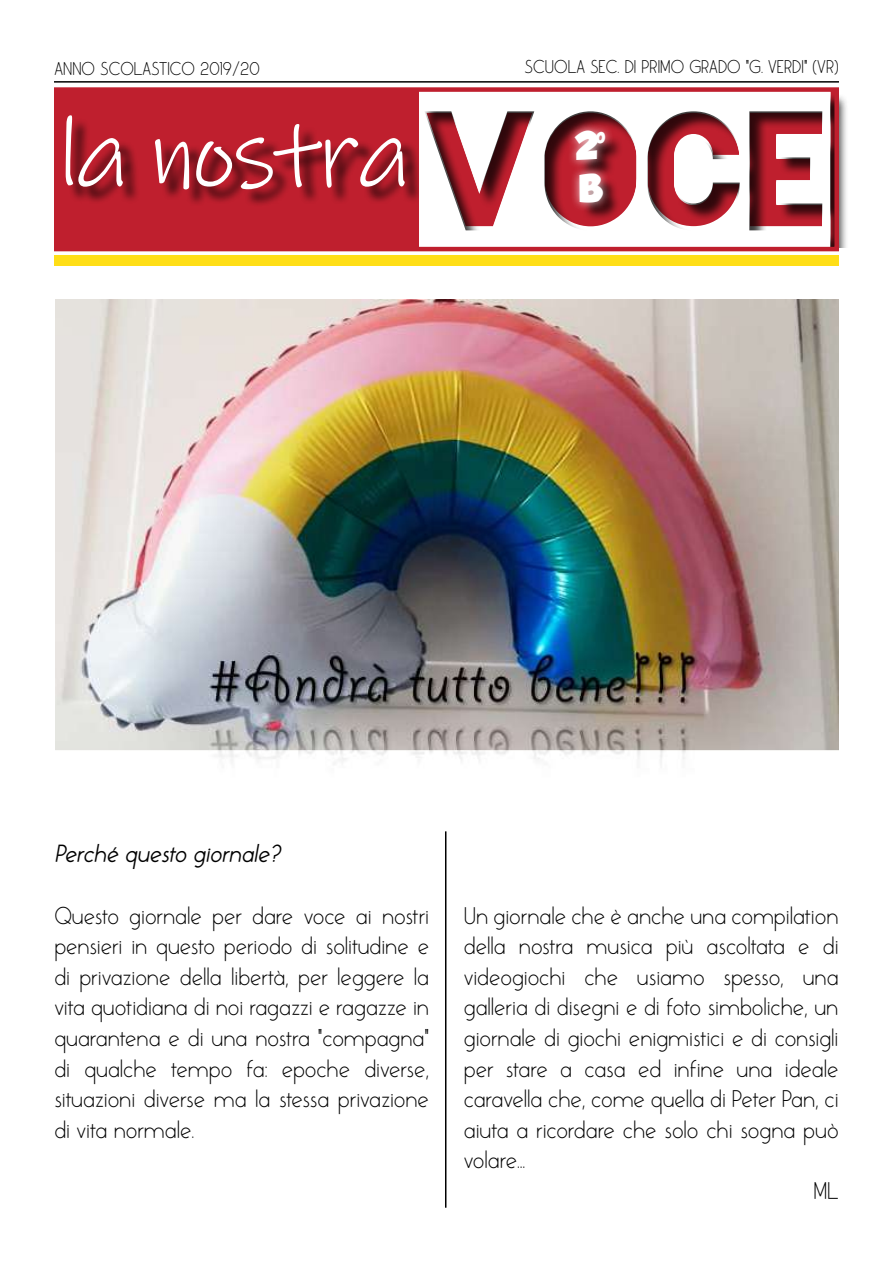
<style>
.page{position:relative;width:893px;height:1263px;background:#fff}
.page>*{position:absolute;margin:0;border:0;box-sizing:border-box;transform-origin:0 0}
.t1{font:99px "Ink Free";letter-spacing:-.03em;color:#fff}
.t2{font:34.5px/41.4px "GROBOLD";color:#fff}
.t3{font:25.5px/30.6px "Colombia";letter-spacing:-.03em;color:#000;text-align:justify}
.t4{font:italic 700 25.5px "Colombia";letter-spacing:-.03em;color:#000}
.t5{font:19.5px "Colombia";letter-spacing:-.03em;color:#000}
.s1{font-family:"Blackout 2 AM";font-size:192px}
</style>
<div class="page">
<div style="left:54px;top:88px;width:785px;height:164px;background:#bf1f2e"></div>
<img style="left:55px;top:300px;width:784px;height:464px">
<hr style="left:445px;top:831px;width:1px;height:377px;background:#000">
<div style="left:68px;top:118px;width:355px;height:90px;background:#000;opacity:.75"></div>
<hr style="left:54px;top:81px;width:785px;height:2px;background:#000">
<div style="left:421px;top:93px;width:428px;height:178px;background:#000;opacity:.75"></div>
<div style="left:578px;top:134px;width:46px;height:87px;background:#000;opacity:.75"></div>
<div style="left:566px;top:122px;width:48px;height:90px;background:#fff;opacity:.75"></div>
<div style="left:33px;top:248px;width:860px;height:23px;background:linear-gradient(to right,#fff,#fff)"></div>
<div style="left:54px;top:255px;width:785px;height:10px;background:#ffde17"></div>
<div style="left:54px;top:87px;width:785px;height:164px;border:4px solid #bf1f2e"></div>
<p class="t5" style="left:54px;top:58px;width:208px">ANNO SCOLASTICO 2019/20</p>
<p class="t5" style="left:524px;top:57px;width:316px">SCUOLA SEC. DI PRIMO GRADO “G. VERDI” (VR)</p>
<h1 class="t1" style="left:58px;top:96px;width:771px">la nostra<span class="s1">VOCE</span></h1>
<h2 class="t2" style="left:575px;top:126px;width:32px">2°<br>B</h2>
<p class="t4" style="left:54px;top:840px;width:228px">Perché questo giornale?</p>
<p class="t3" style="left:54px;top:901px;width:377px">Questo giornale per dare voce ai nostri pensieri in questo periodo di solitudine e di privazione della libertà, per leggere la vita quotidiana di noi ragazzi e ragazze in quarantena e di una nostra “compagna” di qualche tempo fa: epoche diverse, situazioni diverse ma la stessa privazione di vita normale.</p>
<p class="t3" style="left:463px;top:901px;width:377px">Un giornale che è anche una compilation</p>
<p class="t3" style="left:463px;top:932px;width:377px">della nostra musica più ascoltata e di</p>
<p class="t3" style="left:463px;top:962px;width:377px">videogiochi che usiamo spesso, una</p>
<p class="t3" style="left:463px;top:993px;width:377px">galleria di disegni e di foto simboliche, un</p>
<p class="t3" style="left:463px;top:1023px;width:377px">giornale di giochi enigmistici e di consigli</p>
<p class="t3" style="left:463px;top:1054px;width:377px">per stare a casa ed infine una ideale</p>
<p class="t3" style="left:463px;top:1085px;width:377px">caravella che, come quella di Peter Pan, ci</p>
<p class="t3" style="left:463px;top:1115px;width:377px">aiuta a ricordare che solo chi sogna può</p>
<p class="t3" style="left:463px;top:1146px;width:64px">volare...</p>
<p class="t3" style="left:813px;top:1176px;width:27px">ML</p>
</div>
